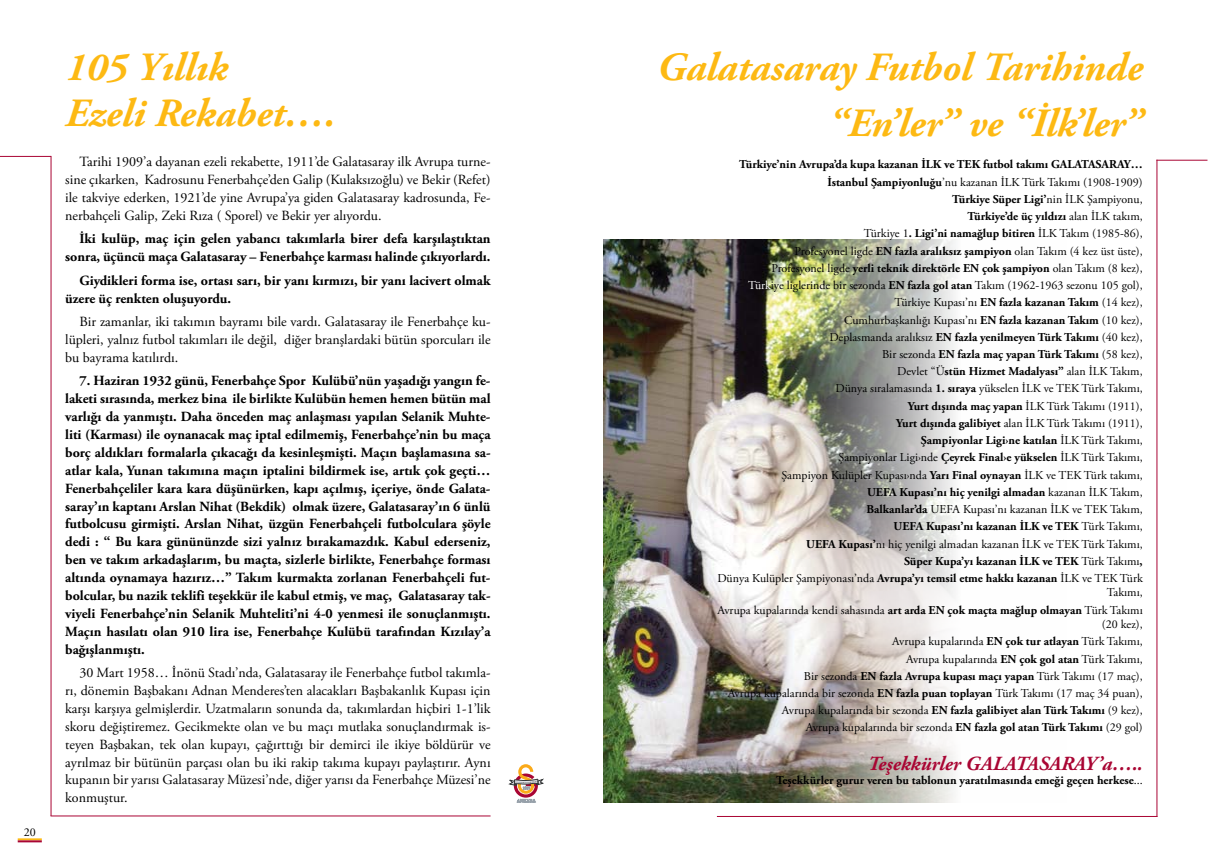
<style>
.page{position:relative;width:1208px;height:859px;background:#fff}
.page>*{position:absolute;margin:0;border:0;box-sizing:border-box;transform-origin:0 0}
.t1{font:italic 700 40px/46px "Adobe Garamond Pro";color:#fdb913}
.t2{font:italic 700 20px "Adobe Garamond Pro";color:#a90533}
.t3{font:700 14px/17.9px "Adobe Garamond Pro";color:#000;text-align:right}
.t4{font:14px/17.9px "Adobe Garamond Pro";color:#000;text-align:justify}
.t5{font:12px/17.2px "Adobe Garamond Pro";color:#000;text-align:right}
.t6{font:700 12px "Adobe Garamond Pro";color:#000}
.s1{font-weight:700}
.s2{color:#fff}
.s3{font-weight:400}
</style>
<div class="page">
<svg style="left:508px;top:764px;width:36px;height:39px"></svg>
<svg style="left:664px;top:802px;width:35px;height:1px"></svg>
<img style="left:604px;top:239px;width:351px;height:563px">
<hr style="left:18px;top:838px;width:24px;height:2px;background:#fdb913">
<hr style="left:18px;top:840px;width:24px;height:2px;background:#a90533">
<hr style="left:51px;top:156px;width:1px;height:660px;background:#a90533">
<hr style="left:1156px;top:160px;width:1px;height:657px;background:#a90533">
<hr style="left:51px;top:815px;width:439px;height:1px;background:#a90533">
<hr style="left:717px;top:816px;width:440px;height:1px;background:#a90533">
<hr style="left:0;top:156px;width:51px;height:1px;background:#a90533">
<hr style="left:1156px;top:160px;width:51px;height:1px;background:#a90533">
<p class="t5" style="left:24px;top:824px;width:13px">20</p>
<h1 class="t1" style="left:65px;top:45px;width:272px">105 Yıllık<br>Ezeli Rekabet….</h1>
<h1 class="t1" style="left:656px;top:40px;width:487px;line-height:56px;text-align:right">Galatasaray Futbol Tarihinde “En’ler” ve “İlk’ler”</h1>
<p class="t5" style="left:717px;top:156px;width:427px"><span class="s1">Türkiye’nin Avrupa’da kupa kazanan İLK ve TEK futbol takımı GALATASARAY… İstanbul Şampiyonluğu</span>’nu kazanan İLK Türk Takımı (1908-1909)<br><span class="s1">Türkiye Süper Ligi’</span>nin İLK Şampiyonu,<br><span class="s1">Türkiye’de üç yıldızı</span> alan İLK takım,<br>Türkiye 1<span class="s1">. Ligi’ni namağlup bitiren</span> İLK Takım (1985-86),<br>Profesyonel ligde <span class="s1">EN fazla aralıksız şampiyon</span> olan Takım (4 kez üst üste),<br>Profesyonel ligde <span class="s1">yerli teknik direktörle EN çok şampiyon</span> olan Takım (8 kez),<br><span class="s2">Türk</span>iye liglerinde bir sezonda <span class="s1">EN fazla gol atan</span> Takım (1962-1963 sezonu 105 gol), Türkiye Kupası’nı <span class="s1">EN fazla kazanan Takım</span> (14 kez),<br>Cumhurbaşkanlığı Kupası’nı <span class="s1">EN fazla kazanan Takım</span> (10 kez),<br>Deplasmanda aralıksız <span class="s1">EN fazla yenilmeyen Türk Takımı</span> (40 kez),<br>Bir sezonda <span class="s1">EN fazla maç yapan Türk Takımı</span> (58 kez),<br>Devlet “Ü<span class="s1">stün Hizmet Madalyası”</span> alan İLK Takım,<br>Dünya sıralamasında <span class="s1">1. sıraya</span> yükselen İLK ve TEK Türk Takımı,<br><span class="s1">Yurt dışında maç yapan</span> İLK Türk Takımı (1911),<br><span class="s1">Yurt dışında galibiyet</span> alan İLK Türk Takımı (1911),<br><span class="s1">Şampiyonlar Ligi›ne katılan</span> İLK Türk Takımı,<br>Şampiyonlar Ligi›nde <span class="s1">Çeyrek Final›e yükselen</span> İLK Türk Takımı,<br>Şampiyon Kulüpler Kupası›nda <span class="s1">Yarı Final oynayan</span> İLK ve TEK Türk takımı,<br><span class="s1">UEFA Kupası’nı hiç yenilgi almadan</span> kazanan İLK Takım,<br><span class="s1">Balkanlar’da</span> UEFA Kupası’nı kazanan İLK ve TEK Takım,<br><span class="s1">UEFA Kupası’nı kazanan İLK ve TEK</span> Türk Takımı,<br><span class="s1">UEFA Kupası’</span>nı hiç yenilgi almadan kazanan İLK ve TEK Türk Takımı,<br><span class="s1">Süper Kupa’yı kazanan İLK ve TEK</span> Türk Takımı<span class="s1">,<br></span>Dünya Kulüpler Şampiyonası’nda <span class="s1">Avrupa’yı temsil etme hakkı kazanan</span> İLK ve TEK Türk</p>
<p class="t5" style="left:717px;top:584px;width:427px">Takımı,<br>Avrupa kupalarında kendi sahasında <span class="s1">art arda EN çok maçta mağlup olmayan</span> Türk Takımı</p>
<p class="t5" style="left:727px;top:616px;width:416px">(20 kez),<br>Avrupa kupalarında <span class="s1">EN çok tur atlayan</span> Türk Takımı,<br>Avrupa kupalarında <span class="s1">EN çok gol atan</span> Türk Takımı,<br>Bir sezonda <span class="s1">EN fazla Avrupa kupası maçı yapan</span> Türk Takımı (17 maç),<br>Avrupa kupalarında bir sezonda <span class="s1">EN fazla puan toplayan</span> Türk Takımı (17 maç 34 puan), Avrupa kupalarında bir sezonda <span class="s1">EN fazla galibiyet alan Türk Takımı</span> (9 kez),<br>Avrupa kupalarında bir sezonda <span class="s1">EN fazla gol atan Türk Takımı</span> (29 gol)</p>
<h2 class="t2" style="left:868px;top:752px;width:276px">Teşekkürler GALATASARAY’a…..</h2>
<p class="t6" style="left:776px;top:773px;width:368px">Teşekkürler gurur veren bu tablonun yaratılmasında emeği geçen herkese<span class="s3">...</span></p>
<p class="t4" style="left:65px;top:153px;width:427px;text-indent:14px">Tarihi 1909’a dayanan ezeli rekabette, 1911’de Galatasaray ilk Avrupa turne&shy;sine çıkarken, Kadrosunu Fenerbahçe’den Galip (Kulaksızoğlu) ve Bekir (Refet) ile takviye ederken, 1921’de yine Avrupa’ya giden Galatasaray kadrosunda, Fe&shy;nerbahçeli Galip, Zeki Rıza ( Sporel) ve Bekir yer alıyordu.</p>
<p class="t3" style="left:65px;top:230px;width:427px">İki kulüp, maç için gelen yabancı takımlarla birer defa karşılaştıktan sonra, üçüncü maça Galatasaray – Fenerbahçe karması halinde çıkıyorlardı.</p>
<p class="t3" style="left:65px;top:272px;width:427px;text-align:left;text-indent:14px">Giydikleri forma ise, ortası sarı, bir yanı kırmızı, bir yanı lacivert olmak üzere üç renkten oluşuyordu.</p>
<p class="t4" style="left:65px;top:313px;width:427px;text-indent:14px">Bir zamanlar, iki takımın bayramı bile vardı. Galatasaray ile Fenerbahçe ku&shy;lüpleri, yalnız futbol takımları ile değil, diğer branşlardaki bütün sporcuları ile bu bayrama katılırdı.</p>
<p class="t3" style="left:65px;top:372px;width:427px;text-align:justify;text-indent:14px">7. Haziran 1932 günü, Fenerbahçe Spor Kulübü’nün yaşadığı yangın fe&shy;laketi sırasında, merkez bina ile birlikte Kulübün hemen hemen bütün mal varlığı da yanmıştı. Daha önceden maç anlaşması yapılan Selanik Muhte&shy;liti (Karması) ile oynanacak maç iptal edilmemiş, Fenerbahçe’nin bu maça borç aldıkları formalarla çıkacağı da kesinleşmişti. Maçın başlamasına sa&shy;atlar kala, Yunan takımına maçın iptalini bildirmek ise, artık çok geçti… Fenerbahçeliler kara kara düşünürken, kapı açılmış, içeriye, önde Galata&shy;saray’ın kaptanı Arslan Nihat (Bekdik) olmak üzere, Galatasaray’ın 6 ünlü futbolcusu girmişti. Arslan Nihat, üzgün Fenerbahçeli futbolculara şöyle dedi : “ Bu kara günününzde sizi yalnız bırakamazdık. Kabul ederseniz, ben ve takım arkadaşlarım, bu maçta, sizlerle birlikte, Fenerbahçe forması altında oynamaya hazırız…” Takım kurmakta zorlanan Fenerbahçeli fut&shy;bolcular, bu nazik teklifi teşekkür ile kabul etmiş, ve maç, Galatasaray tak&shy;viyeli Fenerbahçe’nin Selanik Muhteliti’ni 4-0 yenmesi ile sonuçlanmıştı.<br>Maçın hasılatı olan 910 lira ise, Fenerbahçe Kulübü tarafından Kızılay’a bağışlanmıştı.</p>
<p class="t4" style="left:65px;top:664px;width:427px;text-indent:14px">30 Mart 1958… İnönü Stadı’nda, Galatasaray ile Fenerbahçe futbol takımla&shy;rı, dönemin Başbakanı Adnan Menderes’ten alacakları Başbakanlık Kupası için karşı karşıya gelmişlerdir. Uzatmaların sonunda da, takımlardan hiçbiri 1-1’lik skoru değiştiremez. Gecikmekte olan ve bu maçı mutlaka sonuçlandırmak is&shy;teyen Başbakan, tek olan kupayı, çağırttığı bir demirci ile ikiye böldürür ve ayrılmaz bir bütünün parçası olan bu iki rakip takıma kupayı paylaştırır. Aynı kupanın bir yarısı Galatasaray Müzesi’nde, diğer yarısı da Fenerbahçe Müzesi’ne konmuştur.</p>
</div>
